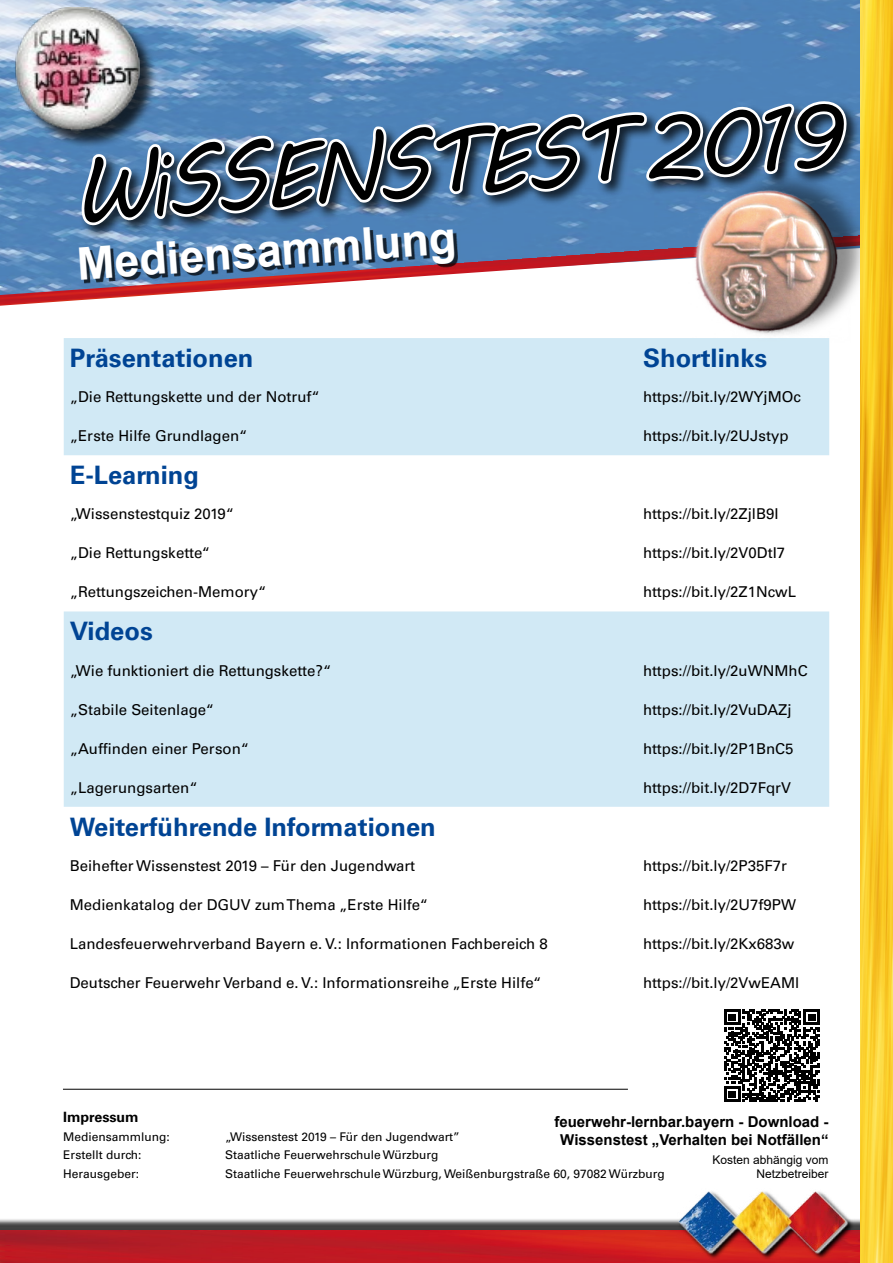
<style>
.page{position:relative;width:893px;height:1263px;background:#fff}
.page>*{position:absolute;margin:0;border:0;box-sizing:border-box;transform-origin:0 0}
.t1{font:88.5px "MV Boli";color:#000}
.t2{font:700 45px "Arial";color:#fff}
.WT__Überschrift_1{font:700 25.5px "Univers LT Pro 65";color:#004494}
.Frage{font:15px "Univers LT Pro 55 Roman";color:#000}
.t3{font:700 15px/18px "Arial";color:#000;text-align:center}
.WT_Text{font:15px "Univers LT Pro 55 Roman";color:#000}
.t4{font:700 14.25px "Univers LT Pro 65";color:#000}
.t5{font:12px "Univers LT Pro 55 Roman";color:#000}
.t6{font:12px/14.4px "Arial";color:#000;text-align:right}
</style>
<div class="page">
<svg style="left:64px;top:338px;width:765px;height:469px;fill:#d1e9f5"></svg>
<svg style="left:724px;top:1009px;width:96px;height:93px"></svg>
<hr style="left:63px;top:1089px;width:565px;height:1px;background:#000">
<div style="left:0;top:1219px;width:893px;height:44px;background:#000;opacity:.75"></div>
<img style="left:0;top:1231px;width:860px;height:32px">
<svg style="left:677px;top:1219px;width:178px;height:41px"></svg>
<img style="left:677px;top:1191px;width:176px;height:65px">
<img style="left:0;top:0;width:860px;height:232px">
<div style="left:19px;top:10px;width:139px;height:139px;background:#000;opacity:.75"></div>
<img style="left:14px;top:8px;width:65px;height:123px">
<img style="left:0;top:232px;width:79px;height:74px">
<div style="left:687px;top:180px;width:173px;height:167px;background:#000;opacity:.75"></div>
<img style="left:860px;top:0;width:33px;height:1263px">
<img style="left:79px;top:0;width:771px;height:333px">
<div style="left:82px;top:230px;width:376px;height:53px;background:#000;opacity:.75"></div>
<h1 class="t1" style="left:69px;top:129px;width:775px;rotate:-4deg">WiSSENSTEST 2019</h1>
<p class="t2" style="left:75px;top:232px;width:382px;rotate:-4deg">Mediensammlung</p>
<p class="WT__Überschrift_1" style="left:70px;top:340px;width:185px">Präsentationen</p>
<p class="WT__Überschrift_1" style="left:643px;top:340px;width:126px">Shortlinks</p>
<p class="Frage" style="left:70px;top:386px;width:252px">„Die Rettungskette und der Notruf“</p>
<p class="Frage" style="left:643px;top:386px;width:159px">https://bit.ly/2WYjMOc</p>
<p class="Frage" style="left:70px;top:425px;width:179px">„Erste Hilfe Grundlagen“</p>
<p class="Frage" style="left:643px;top:425px;width:147px">https://bit.ly/2UJstyp</p>
<p class="WT__Überschrift_1" style="left:70px;top:457px;width:131px">E-Learning</p>
<p class="Frage" style="left:70px;top:504px;width:166px">„Wissenstestquiz 2019“</p>
<p class="Frage" style="left:643px;top:504px;width:137px">https://bit.ly/2ZjlB9I</p>
<p class="Frage" style="left:70px;top:543px;width:142px">„Die Rettungskette“</p>
<p class="Frage" style="left:643px;top:543px;width:144px">https://bit.ly/2V0DtI7</p>
<p class="Frage" style="left:70px;top:582px;width:198px">„Rettungszeichen-Memory“</p>
<p class="Frage" style="left:643px;top:582px;width:154px">https://bit.ly/2Z1NcwL</p>
<p class="WT__Überschrift_1" style="left:70px;top:613px;width:85px">Videos</p>
<p class="Frage" style="left:70px;top:660px;width:263px">„Wie funktioniert die Rettungskette?“</p>
<p class="Frage" style="left:643px;top:660px;width:166px">https://bit.ly/2uWNMhC</p>
<p class="Frage" style="left:70px;top:699px;width:146px">„Stabile Seitenlage“</p>
<p class="Frage" style="left:643px;top:699px;width:150px">https://bit.ly/2VuDAZj</p>
<p class="Frage" style="left:70px;top:738px;width:181px">„Auffinden einer Person“</p>
<p class="Frage" style="left:643px;top:738px;width:152px">https://bit.ly/2P1BnC5</p>
<p class="Frage" style="left:70px;top:777px;width:129px">„Lagerungsarten“</p>
<p class="Frage" style="left:643px;top:777px;width:149px">https://bit.ly/2D7FqrV</p>
<p class="WT__Überschrift_1" style="left:70px;top:808px;width:367px">Weiterführende Informationen</p>
<p class="WT_Text" style="left:70px;top:855px;width:347px">Beihefter Wissenstest 2019 – Für den Jugendwart</p>
<p class="Frage" style="left:643px;top:855px;width:145px">https://bit.ly/2P35F7r</p>
<p class="Frage" style="left:70px;top:894px;width:360px">Medienkatalog der DGUV zum Thema „Erste Hilfe“</p>
<p class="Frage" style="left:643px;top:894px;width:154px">https://bit.ly/2U7f9PW</p>
<p class="Frage" style="left:70px;top:933px;width:479px">Landesfeuerwehrverband Bayern e. V.: Informationen Fachbereich 8</p>
<p class="Frage" style="left:643px;top:933px;width:153px">https://bit.ly/2Kx683w</p>
<p class="Frage" style="left:70px;top:972px;width:473px">Deutscher Feuerwehr Verband e. V.: Informationsreihe „Erste Hilfe“</p>
<p class="Frage" style="left:643px;top:972px;width:158px">https://bit.ly/2VwEAMl</p>
<p class="t4" style="left:63px;top:1107px;width:77px">Impressum</p>
<p class="t5" style="left:63px;top:1128px;width:108px">Mediensammlung:</p>
<p class="t5" style="left:225px;top:1128px;width:236px">„Wissenstest 2019 – Für den Jugendwart”</p>
<p class="t5" style="left:63px;top:1147px;width:80px">Erstellt durch:</p>
<p class="t5" style="left:225px;top:1147px;width:215px">Staatliche Feuerwehrschule Würzburg</p>
<p class="t5" style="left:63px;top:1165px;width:78px">Herausgeber:</p>
<p class="t5" style="left:225px;top:1165px;width:441px">Staatliche Feuerwehrschule Würzburg, Weißenburgstraße 60, 97082 Würzburg</p>
<p class="t3" style="left:554px;top:1113px;width:276px">feuerwehr-lernbar.bayern - Download -<br>Wissenstest „Verhalten bei Notfällen“</p>
<p class="t6" style="left:712px;top:1152px;width:118px">Kosten abhängig vom<br>Netzbetreiber</p>
</div>
